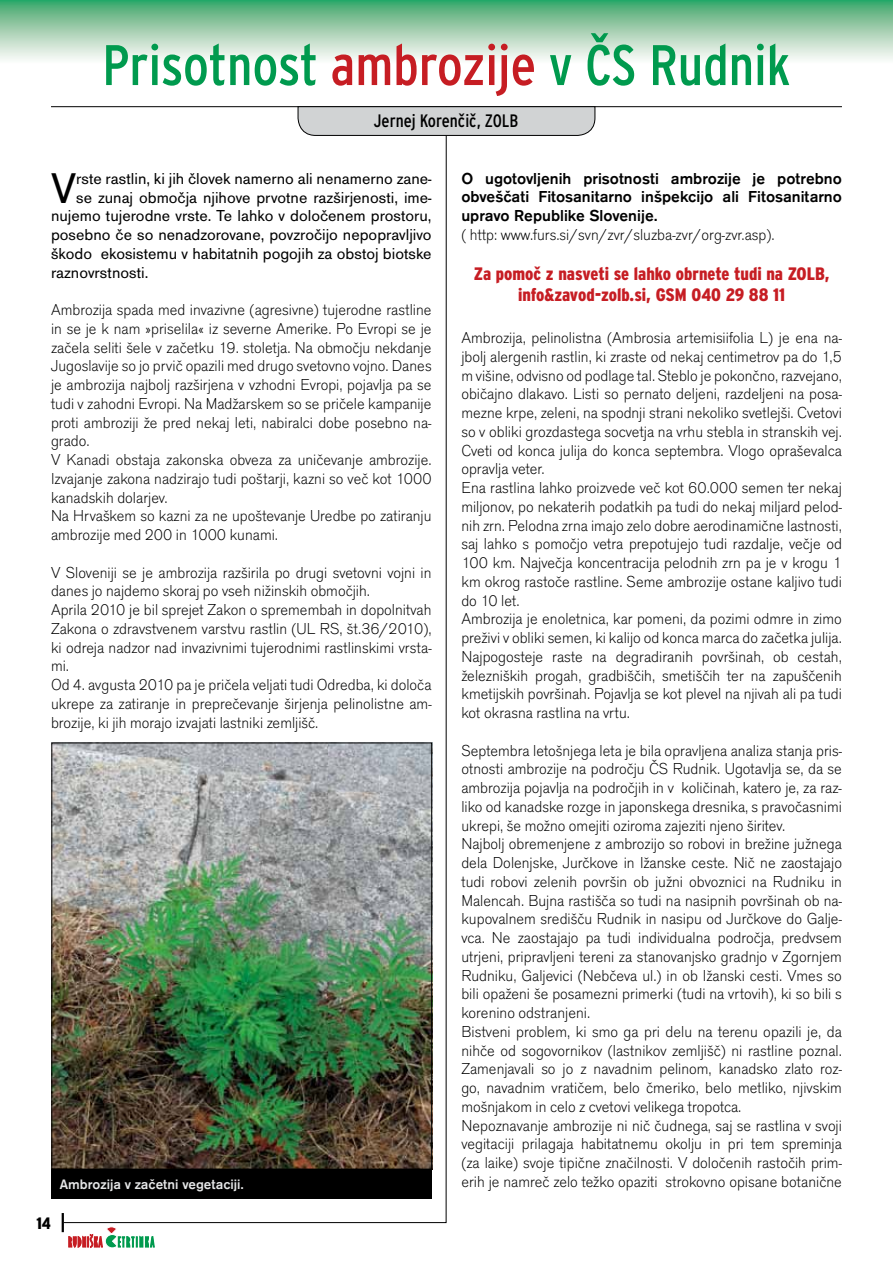
<style>
.page{position:relative;width:893px;height:1263px;background:#fff}
.page>*{position:absolute;margin:0;border:0;box-sizing:border-box;transform-origin:0 0}
.t1{font:57px "Interstate Cond";color:#009a4e}
.t2{font:44.55px "Accius TEE";color:#000}
.t3{font:900 18px/21px "Interstate Cond";letter-spacing:-.005em;color:#c61d23;text-align:center}
.t4{font:18px "Interstate Cond";color:#000}
.t5{font:16.5px/18.8px "Accius TEE Ligh";color:#000}
.t6{font:16.5px "Accius TEE";color:#000}
.t7{font:500 16.5px/18.8px "Accius TEE";color:#000;text-align:justify}
.t8{font:900 16.5px "Interstate Cond";color:#000}
.t9{font:500 14.25px "Accius TEE";color:#e6e7e8}
.s1{color:#c61d23}
</style>
<div class="page">
<svg style="left:0;top:0;width:892px;height:59px;background:#9cceae"></svg>
<svg style="left:892px;top:0;width:1px;height:59px"></svg>
<hr style="left:51px;top:106px;width:791px;height:1px;background:#000">
<svg style="left:63px;top:106px;width:384px;height:1117px"></svg>
<svg style="left:62px;top:1213px;width:92px;height:35px"></svg>
<svg style="left:297px;top:106px;width:299px;height:30px;background:#c2c4c4"></svg>
<img style="left:53px;top:744px;width:377px;height:423px">
<div style="left:51px;top:1169px;width:381px;height:30px;background:#000"></div>
<h1 class="t1" style="left:102px;top:33px;width:690px">Prisotnost <span class="s1">ambrozije</span> v »S Rudnik</h1>
<p class="t4" style="left:374px;top:110px;width:121px">Jernej KorenËiË, ZOLB</p>
<h2 class="t2" style="left:51px;top:163px;width:27px">V</h2>
<p class="t6" style="left:76px;top:169px;width:357px">rste rastlin, ki jih človek namerno ali nenamerno zane-</p>
<p class="t6" style="left:76px;top:188px;width:357px">se zunaj območja njihove prvotne razširjenosti, ime-</p>
<p class="t6" style="left:51px;top:207px;width:382px">nujemo tujerodne vrste. Te lahko v določenem prostoru,</p>
<p class="t6" style="left:51px;top:225px;width:382px">posebno če so nenadzorovane, povzročijo nepopravljivo</p>
<p class="t6" style="left:51px;top:244px;width:382px">škodo ekosistemu v habitatnih pogojih za obstoj biotske</p>
<p class="t6" style="left:51px;top:263px;width:99px">raznovrstnosti.</p>
<p class="t5" style="left:51px;top:300px;width:382px">Ambrozija spada med invazivne (agresivne) tujerodne rastline in se je k nam »priselila« iz severne Amerike. Po Evropi se je začela seliti šele v začetku 19. stoletja. Na območju nekdanje Jugoslavije so jo prvič opazili med drugo svetovno vojno. Danes je ambrozija najbolj razširjena v vzhodni Evropi, pojavlja pa se tudi v zahodni Evropi. Na Madžarskem so se pričele kampanije proti ambroziji že pred nekaj leti, nabiralci dobe posebno na&shy;grado.<br>V Kanadi obstaja zakonska obveza za uničevanje ambrozije.<br>Izvajanje zakona nadzirajo tudi poštarji, kazni so več kot 1000 kanadskih dolarjev.<br>Na Hrvaškem so kazni za ne upoštevanje Uredbe po zatiranju ambrozije med 200 in 1000 kunami.</p>
<p class="t5" style="left:51px;top:563px;width:382px">V Sloveniji se je ambrozija razširila po drugi svetovni vojni in danes jo najdemo skoraj po vseh nižinskih območjih.<br>Aprila 2010 je bil sprejet Zakon o spremembah in dopolnitvah Zakona o zdravstvenem varstvu rastlin (UL RS, št.36/2010), ki odreja nadzor nad invazivnimi tujerodnimi rastlinskimi vrsta&shy;mi.<br>Od 4. avgusta 2010 pa je pričela veljati tudi Odredba, ki določa ukrepe za zatiranje in preprečevanje širjenja pelinolistne am&shy;brozije, ki jih morajo izvajati lastniki zemljišč.</p>
<p class="t9" style="left:60px;top:1176px;width:186px">Ambrozija v začetni vegetaciji.</p>
<p class="t8" style="left:36px;top:1214px;width:16px">14</p>
<p class="t7" style="left:461px;top:169px;width:382px">O ugotovljenih prisotnosti ambrozije je potrebno obveščati Fitosanitarno inšpekcijo ali Fitosanitarno upravo Republike Slovenije.</p>
<p class="t5" style="left:461px;top:225px;width:315px">( http: www.furs.si/svn/zvr/sluzba-zvr/org-zvr.asp).</p>
<p class="t3" style="left:474px;top:263px;width:357px">Za pomoË z nasveti se lahko obrnete tudi na ZOLB, info&amp;zavod-zolb.si, GSM 040 29 88 11</p>
<p class="t5" style="left:461px;top:329px;width:382px">Ambrozija, pelinolistna (Ambrosia artemisiifolia L) je ena na&shy;jbolj alergenih rastlin, ki zraste od nekaj centimetrov pa do 1,5 m višine, odvisno od podlage tal. Steblo je pokončno, razvejano, običajno dlakavo. Listi so pernato deljeni, razdeljeni na posa&shy;mezne krpe, zeleni, na spodnji strani nekoliko svetlejši. Cvetovi so v obliki grozdastega socvetja na vrhu stebla in stranskih vej.<br>Cveti od konca julija do konca septembra. Vlogo opraševalca opravlja veter.<br>Ena rastlina lahko proizvede več kot 60.000 semen ter nekaj miljonov, po nekaterih podatkih pa tudi do nekaj miljard pelod&shy;nih zrn. Pelodna zrna imajo zelo dobre aerodinamične lastnosti, saj lahko s pomočjo vetra prepotujejo tudi razdalje, večje od 100 km. Največja koncentracija pelodnih zrn pa je v krogu 1 km okrog rastoče rastline. Seme ambrozije ostane kaljivo tudi do 10 let.<br>Ambrozija je enoletnica, kar pomeni, da pozimi odmre in zimo preživi v obliki semen, ki kalijo od konca marca do začetka julija.<br>Najpogosteje raste na degradiranih površinah, ob cestah, železniških progah, gradbiščih, smetiščih ter na zapuščenih kmetijskih površinah. Pojavlja se kot plevel na njivah ali pa tudi kot okrasna rastlina na vrtu.</p>
<p class="t5" style="left:461px;top:741px;width:382px">Septembra letošnjega leta je bila opravljena analiza stanja pris&shy;otnosti ambrozije na področju ČS Rudnik. Ugotavlja se, da se ambrozija pojavlja na področjih in v količinah, katero je, za raz&shy;liko od kanadske rozge in japonskega dresnika, s pravočasnimi ukrepi, še možno omejiti oziroma zajeziti njeno širitev.<br>Najbolj obremenjene z ambrozijo so robovi in brežine južnega dela Dolenjske, Jurčkove in Ižanske ceste. Nič ne zaostajajo tudi robovi zelenih površin ob južni obvoznici na Rudniku in Malencah. Bujna rastišča so tudi na nasipnih površinah ob na&shy;kupovalnem središču Rudnik in nasipu od Jurčkove do Galje&shy;vca. Ne zaostajajo pa tudi individualna področja, predvsem utrjeni, pripravljeni tereni za stanovanjsko gradnjo v Zgornjem Rudniku, Galjevici (Nebčeva ul.) in ob Ižanski cesti. Vmes so bili opaženi še posamezni primerki (tudi na vrtovih), ki so bili s korenino odstranjeni.<br>Bistveni problem, ki smo ga pri delu na terenu opazili je, da nihče od sogovornikov (lastnikov zemljišč) ni rastline poznal.<br>Zamenjavali so jo z navadnim pelinom, kanadsko zlato roz&shy;go, navadnim vratičem, belo čmeriko, belo metliko, njivskim mošnjakom in celo z cvetovi velikega tropotca.<br>Nepoznavanje ambrozije ni nič čudnega, saj se rastlina v svoji vegitaciji prilagaja habitatnemu okolju in pri tem spreminja (za laike) svoje tipične značilnosti. V določenih rastočih prim&shy;erih je namreč zelo težko opaziti strokovno opisane botanične</p>
</div>
